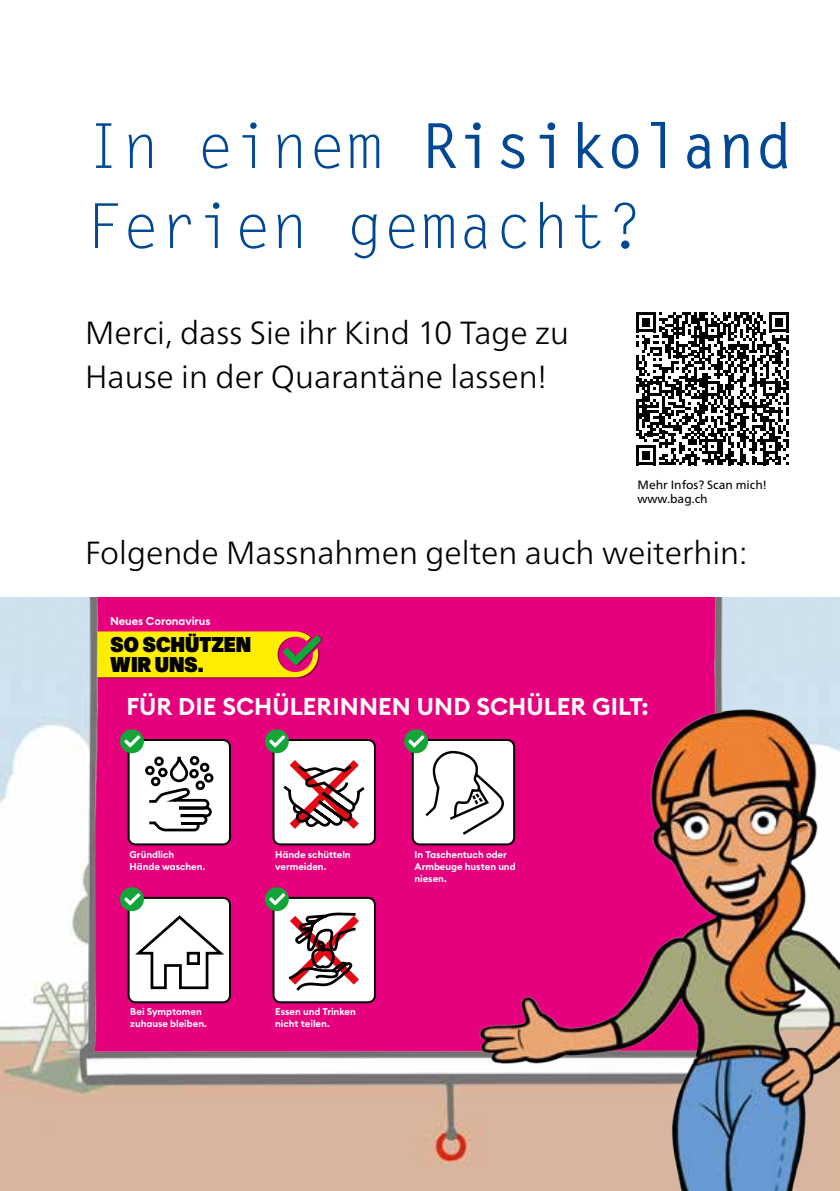
<style>
.page{position:relative;width:840px;height:1191px;background:#fff}
.page>*{position:absolute;margin:0;border:0;box-sizing:border-box;transform-origin:0 0}
.t1{font:62px/80px "Letter Gothic Std";color:#004894}
.t2{font:300 32px/44px "Frutiger Neue LT Pro";color:#000}
.t3{font:600 24px "Euclid Circular B";letter-spacing:.005em;color:#fff}
.t4{font:21px/19.4px "Plain Super";color:#000;scale:.9 1}
.t5{font:12px/14.4px "Frutiger Neue LT Pro";color:#000}
.t6{font:600 11.2px "Euclid Circular B";letter-spacing:-.005em;color:#fff}
.t7{font:600 9.6px/11.6px "Euclid Circular B";letter-spacing:-.005em;color:#fff}
.s1{font-weight:700}
</style>
<div class="page">
<img style="left:0;top:1055px;width:839px;height:136px">
<div style="left:0;top:597px;width:839px;height:62px;background:#cee2ee"></div>
<div style="left:93px;top:597px;width:626px;height:457px;background:#e6007d"></div>
<svg style="left:97px;top:631px;width:224px;height:28px;background:#efce10"></svg>
<img style="left:0;top:659px;width:839px;height:396px">
<svg style="left:636px;top:312px;width:152px;height:153px"></svg>
<h1 class="t1" style="left:85px;top:108px;width:708px">In einem <span class="s1">Risikoland<br></span>Ferien gemacht?</h1>
<h2 class="t2" style="left:85px;top:310px;width:485px">Merci, dass Sie ihr Kind 10 Tage zu<br>Hause in der Quarantäne lassen!</h2>
<p class="t5" style="left:637px;top:477px;width:130px">Mehr Infos? Scan mich! www.bag.ch</p>
<h2 class="t2" style="left:85px;top:530px;width:663px">Folgende Massnahmen gelten auch weiterhin:</h2>
<p class="t6" style="left:110px;top:614px;width:102px">Neues Coronavirus</p>
<h3 class="t4" style="left:110px;top:633px;width:158px">SO SCHÜTZEN<br>WIR UNS.</h3>
<h3 class="t3" style="left:126px;top:691px;width:523px">FÜR DIE SCHÜLERINNEN UND SCHÜLER GILT:</h3>
<p class="t7" style="left:129px;top:849px;width:77px">Gründlich<br>Hände waschen.</p>
<p class="t7" style="left:275px;top:849px;width:77px">Hände schütteln vermeiden.</p>
<p class="t7" style="left:414px;top:849px;width:103px">In Taschentuch oder<br>Armbeuge husten und niesen.</p>
<p class="t7" style="left:130px;top:1006px;width:78px">Bei Symptomen zuhause bleiben.</p>
<p class="t7" style="left:275px;top:1006px;width:82px">Essen und Trinken nicht teilen.</p>
</div>
